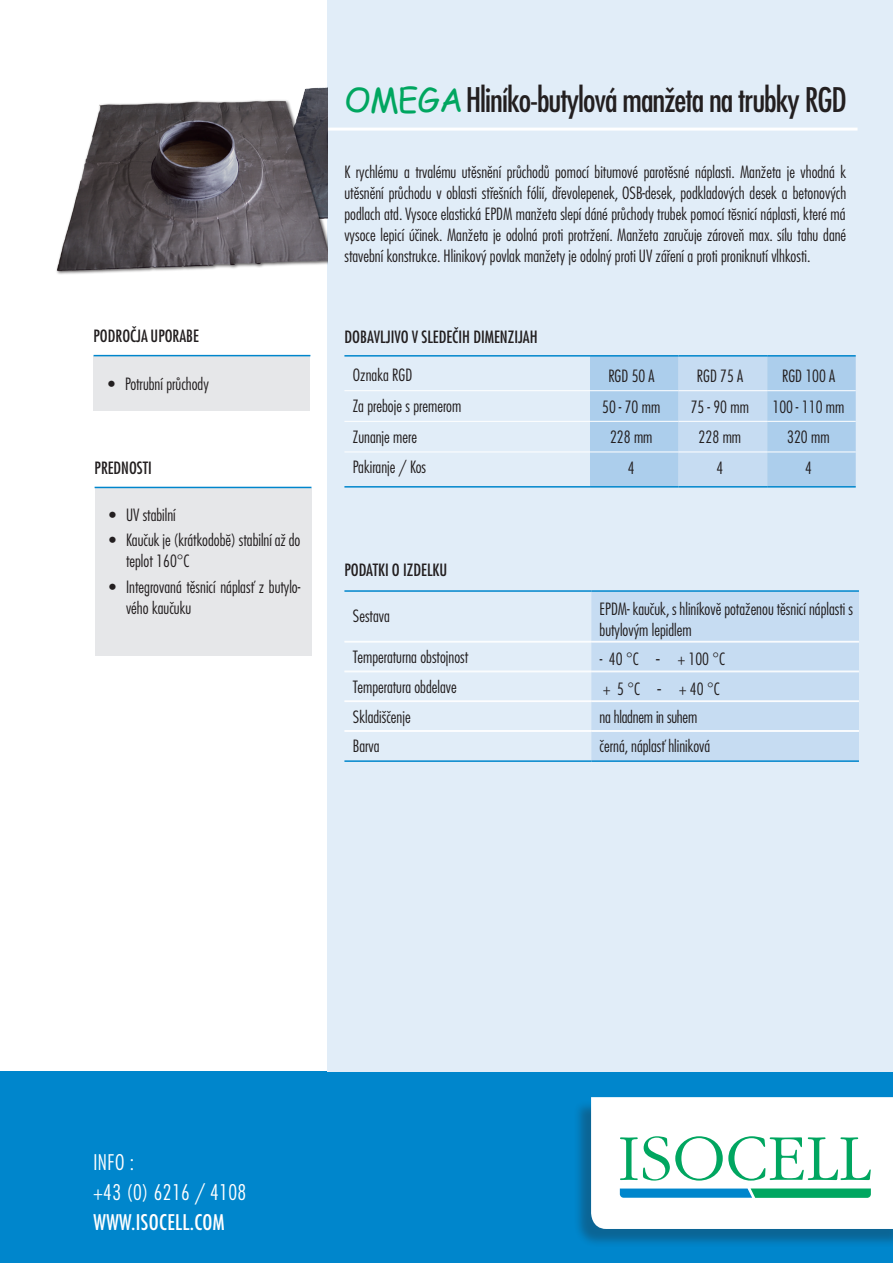
<style>
.page{position:relative;width:893px;height:1263px;background:#fff}
.page>*{position:absolute;margin:0;border:0;box-sizing:border-box;transform-origin:0 0}
.t1{font:500 condensed 33px "Futura LT Pro";letter-spacing:-.03em;color:#231f20}
.t2{font:300 condensed 21px/30px "Futura LT Pro";letter-spacing:.02em;color:#fff}
.t3{font:500 condensed 21px "Futura LT Pro";letter-spacing:.02em;color:#fff}
.t4{font:300 condensed 16.5px/21px "Futura LT Pro";color:#231f20}
.t5{font:500 condensed 16.5px "Futura LT Pro";color:#231f20}
.s1{font-family:"Comic Sans MS";font-weight:400;font-stretch:normal;color:#00a660}
</style>
<div class="page">
<div style="left:0;top:1071px;width:893px;height:192px;background:#0086cc"></div>
<div style="left:573px;top:1100px;width:320px;height:148px;background:#231f20;opacity:.32"></div>
<div style="left:327px;top:0;width:566px;height:1071px;background:#e1edf8"></div>
<hr style="left:327px;top:128px;width:530px;height:3px;background:#fff">
<svg style="left:590px;top:357px;width:266px;height:129px;background:#b5d3ee"></svg>
<hr style="left:344px;top:390px;width:246px;height:1px;background:#fff">
<hr style="left:590px;top:390px;width:89px;height:1px;background:#fff">
<hr style="left:679px;top:390px;width:88px;height:1px;background:#fff">
<hr style="left:767px;top:390px;width:89px;height:1px;background:#fff">
<hr style="left:344px;top:421px;width:246px;height:1px;background:#fff">
<hr style="left:590px;top:421px;width:89px;height:1px;background:#fff">
<hr style="left:679px;top:421px;width:88px;height:1px;background:#fff">
<hr style="left:767px;top:421px;width:89px;height:1px;background:#fff">
<hr style="left:344px;top:452px;width:246px;height:1px;background:#fff">
<hr style="left:590px;top:452px;width:89px;height:1px;background:#fff">
<hr style="left:679px;top:452px;width:88px;height:1px;background:#fff">
<hr style="left:767px;top:452px;width:89px;height:1px;background:#fff">
<hr style="left:344px;top:355px;width:246px;height:2px;background:#0086cc">
<hr style="left:590px;top:355px;width:89px;height:2px;background:#0086cc">
<hr style="left:679px;top:355px;width:88px;height:2px;background:#0086cc">
<hr style="left:767px;top:355px;width:89px;height:2px;background:#0086cc">
<hr style="left:344px;top:486px;width:246px;height:2px;background:#0086cc">
<hr style="left:590px;top:486px;width:89px;height:2px;background:#0086cc">
<hr style="left:679px;top:486px;width:88px;height:2px;background:#0086cc">
<hr style="left:767px;top:486px;width:89px;height:2px;background:#0086cc">
<div style="left:591px;top:592px;width:268px;height:168px;background:#c6dcf2"></div>
<hr style="left:344px;top:642px;width:247px;height:1px;background:#fff">
<hr style="left:591px;top:642px;width:268px;height:1px;background:#fff">
<hr style="left:344px;top:701px;width:247px;height:1px;background:#fff">
<hr style="left:591px;top:701px;width:268px;height:1px;background:#fff">
<hr style="left:344px;top:731px;width:247px;height:1px;background:#fff">
<hr style="left:591px;top:731px;width:268px;height:1px;background:#fff">
<hr style="left:344px;top:590px;width:247px;height:2px;background:#0086cc">
<hr style="left:591px;top:590px;width:268px;height:2px;background:#0086cc">
<hr style="left:344px;top:760px;width:247px;height:2px;background:#0086cc">
<hr style="left:591px;top:760px;width:268px;height:2px;background:#0086cc">
<img style="left:56px;top:87px;width:271px;height:187px">
<hr style="left:344px;top:641px;width:247px;height:1px;background:#fff">
<hr style="left:591px;top:641px;width:268px;height:1px;background:#fff">
<hr style="left:344px;top:671px;width:247px;height:1px;background:#fff">
<hr style="left:591px;top:671px;width:268px;height:1px;background:#fff">
<hr style="left:344px;top:700px;width:247px;height:1px;background:#fff">
<hr style="left:344px;top:730px;width:247px;height:1px;background:#fff">
<hr style="left:591px;top:700px;width:268px;height:1px;background:#fff">
<hr style="left:591px;top:730px;width:268px;height:1px;background:#fff">
<div style="left:94px;top:356px;width:216px;height:55px;background:#e6e7e9"></div>
<hr style="left:94px;top:355px;width:216px;height:1px;background:#0086cc">
<div style="left:95px;top:488px;width:216px;height:167px;background:#e6e7e9"></div>
<hr style="left:95px;top:487px;width:216px;height:1px;background:#0086cc">
<svg style="left:591px;top:1097px;width:302px;height:132px;background:#def2ee"></svg>
<p class="t5" style="left:94px;top:325px;width:107px">PODROČJA UPORABE</p>
<p class="t4" style="left:108px;top:373px;width:102px">• Potrubní průchody</p>
<p class="t5" style="left:95px;top:456px;width:59px">PREDNOSTI</p>
<p class="t4" style="left:109px;top:504px;width:68px">• UV stabilní</p>
<p class="t4" style="left:126px;top:530px;width:176px;text-indent:-17px">• Kaučuk je (krátkodobĕ) stabilní až do teplot 160°C</p>
<p class="t4" style="left:126px;top:576px;width:176px;text-indent:-17px">• Integrovaná těsnicí náplasť z butylo&shy;vého kaučuku</p>
<h1 class="t1" style="left:344px;top:77px;width:504px"><span class="s1">OMEGA</span>Hliníko-butylová manžeta na trubky RGD</h1>
<p class="t4" style="left:344px;top:162px;width:503px;text-align:justify">K rychlému a trvalému utěsnění průchodů pomocí bitumové parotěsné náplasti. Manžeta je vhodná k utěsnění průchodu v oblasti střešních fólií, dřevolepenek, OSB-desek, podkladových desek a betonových podlach atd. Vysoce elastická EPDM manžeta slepí dáné průchody trubek pomocí tĕsnicí náplasti, které má vysoce lepicí účinek. Manžeta je odolná proti protržení. Manžeta zaručuje zároveň max. sílu tahu dané stavební konstrukce. Hlinikový povlak manžety je odolný proti UV záření a proti proniknutí vlhkosti.</p>
<p class="t5" style="left:344px;top:325px;width:195px">DOBAVLJIVO V SLEDEČIH DIMENZIJAH</p>
<p class="t4" style="left:353px;top:360px;width:110px;line-height:30.6px">Oznaka RGD<br>Za preboje s premerom<br>Zunanje mere<br>Pakiranje / Kos</p>
<p class="t5" style="left:344px;top:559px;width:104px">PODATKI O IZDELKU</p>
<p class="t4" style="left:608px;top:366px;width:48px">RGD 50 A</p>
<p class="t4" style="left:697px;top:366px;width:48px">RGD 75 A</p>
<p class="t4" style="left:782px;top:366px;width:55px">RGD 100 A</p>
<p class="t4" style="left:602px;top:396px;width:60px">50 - 70 mm</p>
<p class="t4" style="left:691px;top:396px;width:60px">75 - 90 mm</p>
<p class="t4" style="left:772px;top:396px;width:73px">100 - 110 mm</p>
<p class="t4" style="left:610px;top:427px;width:44px">228 mm</p>
<p class="t4" style="left:699px;top:427px;width:44px">228 mm</p>
<p class="t4" style="left:787px;top:427px;width:44px">320 mm</p>
<p class="t4" style="left:628px;top:457px;width:8px">4</p>
<p class="t4" style="left:716px;top:457px;width:8px">4</p>
<p class="t4" style="left:805px;top:457px;width:8px">4</p>
<p class="t4" style="left:353px;top:606px;width:38px">Sestava</p>
<p class="t4" style="left:600px;top:599px;width:255px">EPDM- kaučuk, s hliníkově potaženou těsnicí náplasti s butylovým lepidlem</p>
<p class="t4" style="left:353px;top:642px;width:117px;line-height:29.7px">Temperaturna obstojnost<br>Temperatura obdelave<br>Skladiščenje</p>
<p class="t4" style="left:600px;top:644px;width:127px;line-height:29.7px">- 40 °C - + 100 °C + 5 °C - + 40 °C</p>
<p class="t4" style="left:600px;top:706px;width:99px">na hladnem in suhem</p>
<p class="t4" style="left:353px;top:736px;width:28px">Barva</p>
<p class="t4" style="left:600px;top:736px;width:112px">černá, náplasť hliniková</p>
<p class="t2" style="left:94px;top:1147px;width:154px">INFO :<br>+43 (0) 6216 / 4108</p>
<p class="t3" style="left:94px;top:1208px;width:133px">WWW.ISOCELL.COM</p>
</div>
